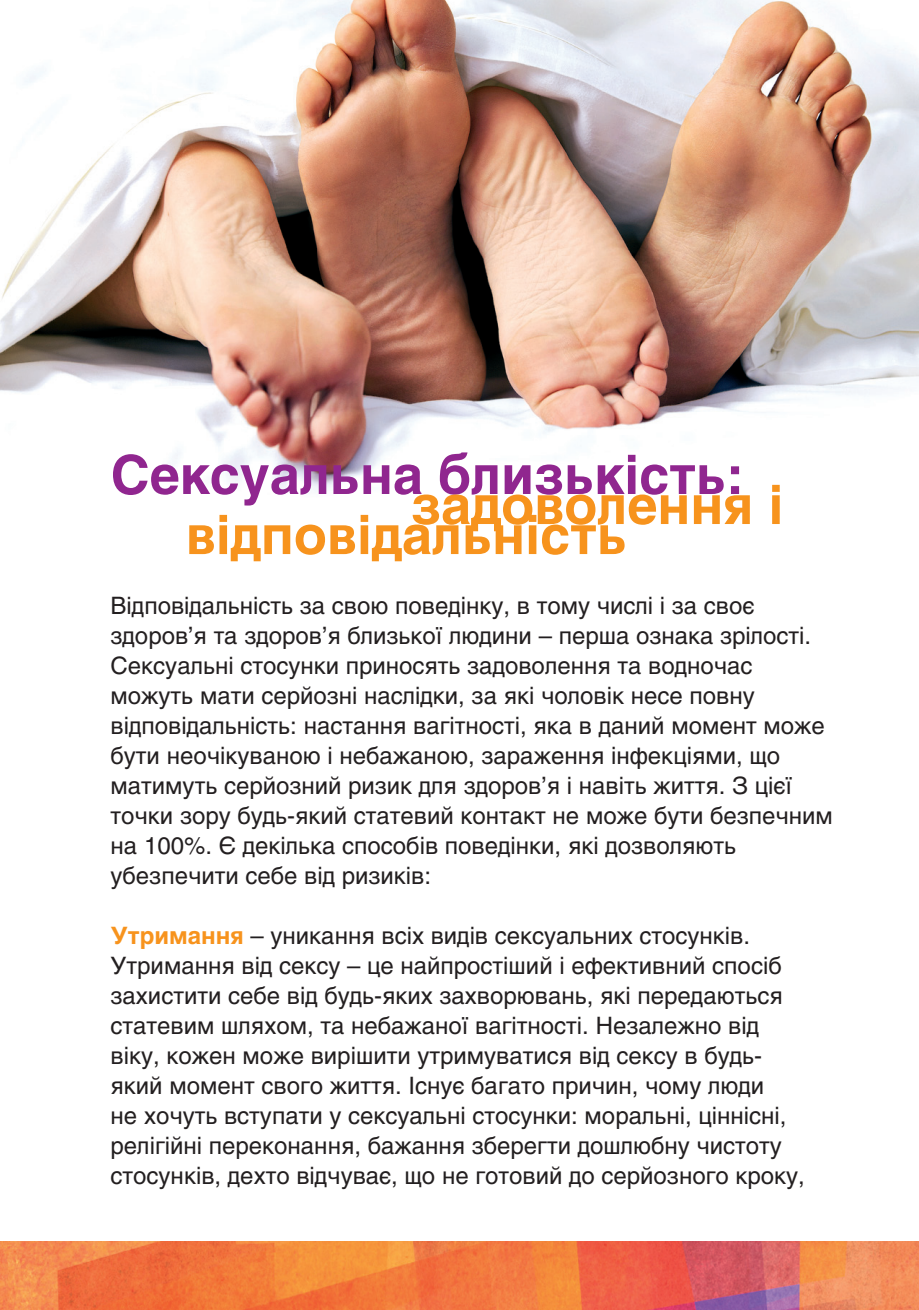
<style>
.page{position:relative;width:919px;height:1310px;background:#fff}
.page>*{position:absolute;margin:0;border:0;box-sizing:border-box;transform-origin:0 0}
.t1{font:700 54px "AG Letterica C";color:#f7931d}
.t2{font:700 54px "AG Letterica C";color:#90268f}
.t3{font:24px/30px "AG Letterica C";color:#231f20}
.s1{font-weight:700;color:#f7931d}
</style>
<div class="page">
<img style="left:0;top:0;width:918px;height:490px">
<img style="left:0;top:1242px;width:918px;height:68px">
<h1 class="t2" style="left:111px;top:443px;width:634px">Сексуальна близькість:</h1>
<h1 class="t1" style="left:411px;top:473px;width:374px">задоволення і</h1>
<h1 class="t1" style="left:186px;top:503px;width:442px">відповідальність</h1>
<p class="t3" style="left:111px;top:590px;width:723px">Відповідальність за свою поведінку, в тому числі і за своє здоров’я та здоров’я близької людини – перша ознака зрілості.<br>Сексуальні стосунки приносять задоволення та водночас можуть мати серйозні наслідки, за які чоловік несе повну відповідальність: настання вагітності, яка в даний момент може бути неочікуваною і небажаною, зараження інфекціями, що матимуть серйозний ризик для здоров’я і навіть життя. З цієї точки зору будь-який статевий контакт не може бути безпечним на 100%. Є декілька способів поведінки, які дозволяють убезпечити себе від ризиків:</p>
<p class="t3" style="left:111px;top:920px;width:695px"><span class="s1">Утримання</span> – уникання всіх видів сексуальних стосунків.<br>Утримання від сексу – це найпростіший і ефективний спосіб захистити себе від будь-яких захворювань, які передаються статевим шляхом, та небажаної вагітності. Незалежно від віку, кожен може вирішити утримуватися від сексу в будь&shy;який момент свого життя. Існує багато причин, чому люди<br>не хочуть вступати у сексуальні стосунки: моральні, ціннісні, релігійні переконання, бажання зберегти дошлюбну чистоту стосунків, дехто відчуває, що не готовий до серйозного кроку,</p>
</div>
